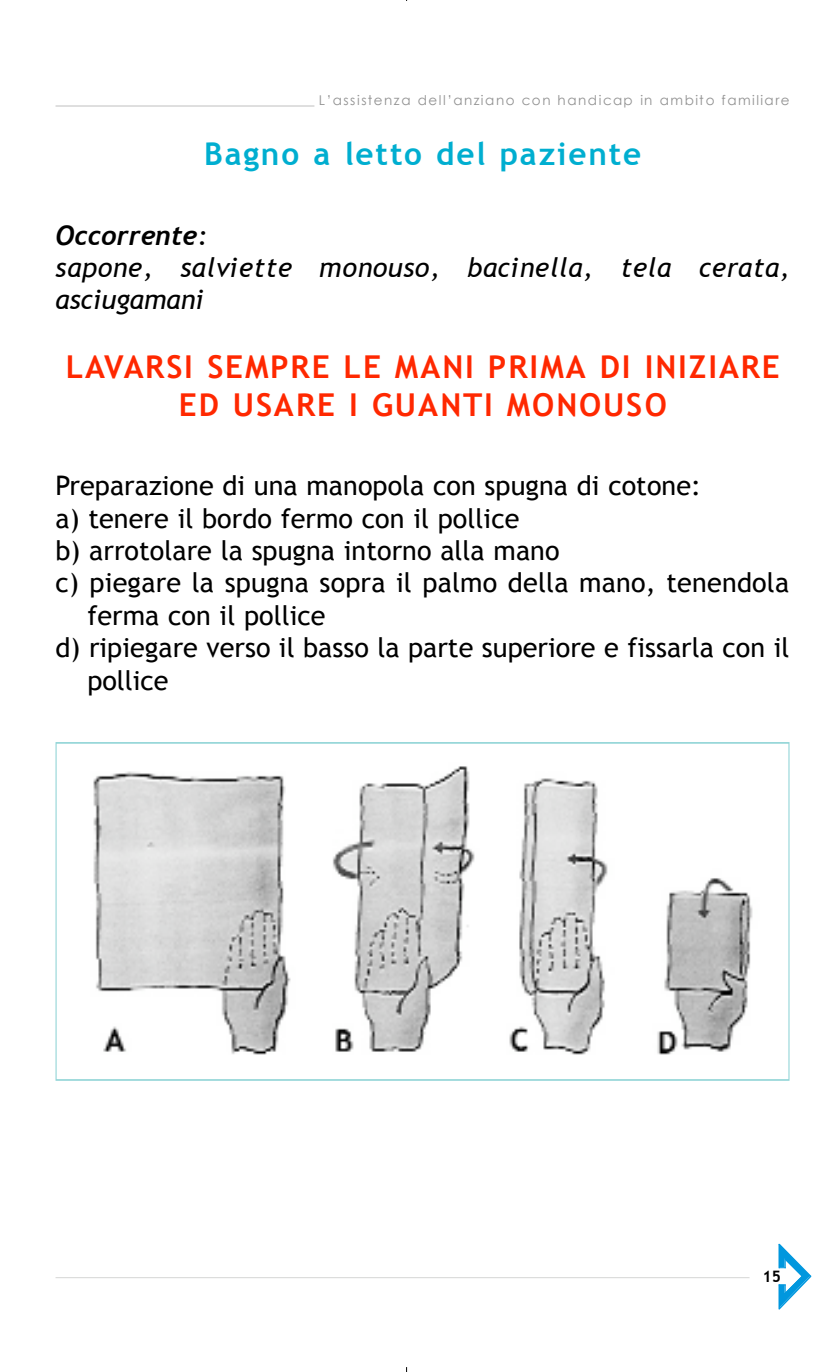
<style>
.page{position:relative;width:817px;height:1372px;background:#fff}
.page>*{position:absolute;margin:0;border:0;box-sizing:border-box;transform-origin:0 0}
.t1{font:700 31.5px/37.8px "Trebuchet MS";letter-spacing:.06em;color:#ff2800;text-align:center}
.t2{font:700 31.5px "Trebuchet MS";letter-spacing:.06em;color:#00aed0}
.t3{font:27px "Trebuchet MS";color:#000}
.t4{font:italic 27px/32.4px "Trebuchet MS";letter-spacing:.02em;color:#000}
.t5{font:italic 700 27px "Trebuchet";color:#000}
.t6{font:700 15.75px "Trebuchet MS";color:#000}
.t7{font:13.5px "Century Gothic";letter-spacing:.115em;color:#919191}
.s1{font-family:"Trebuchet MS";font-weight:400}
</style>
<div class="page">
<svg style="left:778px;top:1243px;width:32px;height:66px"></svg>
<hr style="left:55px;top:106px;width:259px;height:1px;background:#bfbfbf">
<hr style="left:55px;top:1277px;width:694px;height:1px;background:#d5d6d5">
<svg style="left:55px;top:742px;width:734px;height:338px"></svg>
<p class="t7" style="left:318px;top:92px;width:472px">L’assistenza dell’anziano con handicap in ambito familiare</p>
<p class="t2" style="left:204px;top:136px;width:438px">Bagno a letto del paziente</p>
<p class="t5" style="left:55px;top:219px;width:153px">Occorrente<span class="s1">:</span></p>
<p class="t4" style="left:55px;top:251px;width:735px">sapone, salviette monouso, bacinella, tela cerata, asciugamani</p>
<p class="t1" style="left:66px;top:348px;width:715px">L AVARSI SEMPRE LE MANI PRIMA DI INIZIARE<br>ED USARE I GUANTI MONOUSO</p>
<p class="t3" style="left:55px;top:470px;width:646px">Preparazione di una manopola con spugna di cotone:</p>
<p class="t3" style="left:55px;top:502px;width:465px">a) tenere il bordo fermo con il pollice</p>
<p class="t3" style="left:55px;top:534px;width:505px">b) arrotolare la spugna intorno alla mano</p>
<p class="t3" style="left:55px;top:567px;width:735px">c) piegare la spugna sopra il palmo della mano, tenendola</p>
<p class="t3" style="left:87px;top:599px;width:240px">ferma con il pollice</p>
<p class="t3" style="left:55px;top:632px;width:735px">d) ripiegare verso il basso la parte superiore e fissarla con il</p>
<p class="t3" style="left:87px;top:664px;width:83px">pollice</p>
<p class="t6" style="left:762px;top:1267px;width:20px">15</p>
</div>
